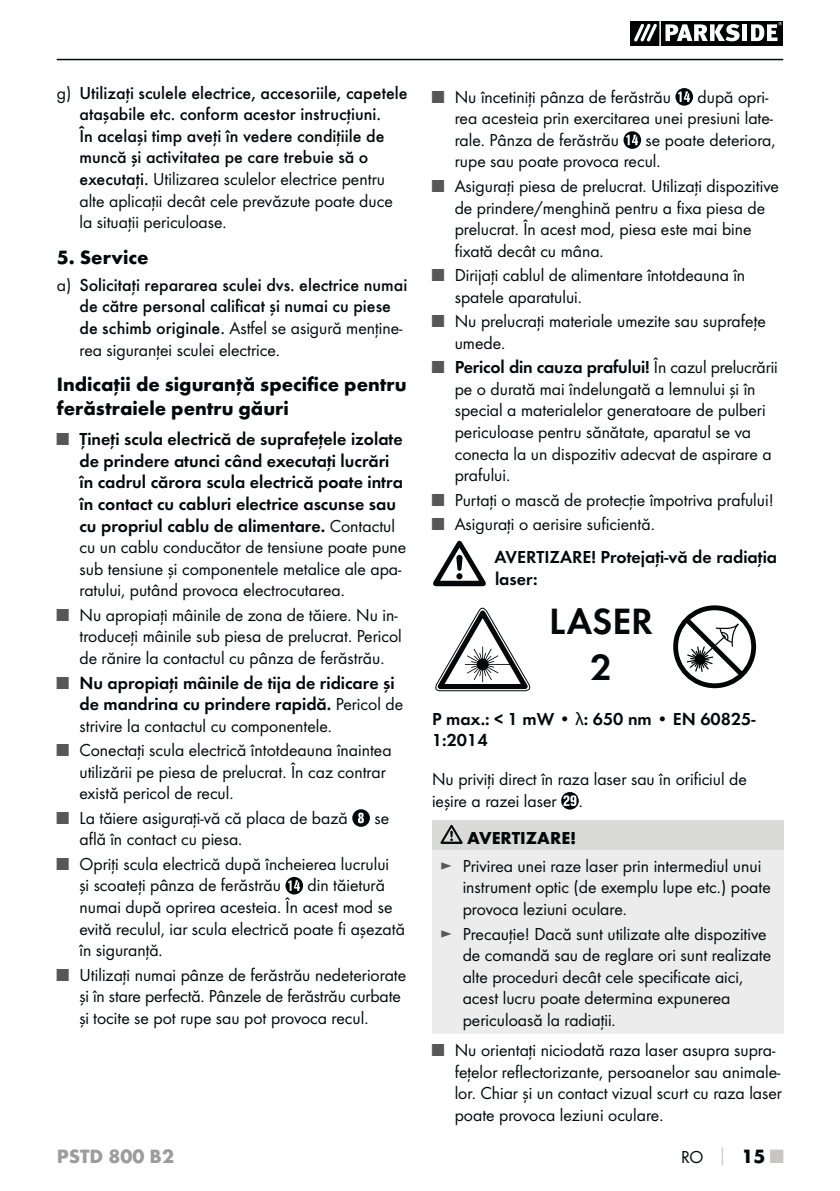
<style>
.page{position:relative;width:840px;height:1191px;background:#fff}
.page>*{position:absolute;margin:0;border:0;box-sizing:border-box;transform-origin:0 0}
.t1{font:38px/45.6px "Futura Dem";color:#040809;text-align:center}
.t2{font:700 20px/24px "Futura";color:#040809}
.t3{font:700 20px "Futura";color:#9c9c9c}
.t4{font:18px/21.6px "Futura Boo";color:#040809}
.t5{font:18px/21.6px "Futura Dem";color:#040809}
.t6{font:500 18px/21.6px "Futura";color:#040809}
.t7{font:700 18px "Futura";color:#040809}
.s1{font-family:"Futura Boo";font-weight:400}
.s2{font-family:"Futura";font-weight:500}
.s3{font-family:"Futura Boo";color:#575757}
.s4{font-family:"Futura Boo"}
.s5{color:#575757}
.s6{font-family:"Myriad Pro"}
.s7{font-family:"Futura";font-weight:700;color:#c7c6c5}
.s8{font-family:"Futura";font-weight:700;font-size:20px}
.s9{font-family:"Futura";font-weight:700;font-size:20px;color:#c7c6c5}
</style>
<div class="page">
<hr style="left:57px;top:59px;width:725px;height:1px;background:#040809">
<svg style="left:630px;top:21px;width:152px;height:24px"></svg>
<svg style="left:352px;top:809px;width:17px;height:18px"></svg>
<svg style="left:285px;top:877px;width:18px;height:17px"></svg>
<svg style="left:675px;top:88px;width:17px;height:18px"></svg>
<svg style="left:623px;top:131px;width:17px;height:18px"></svg>
<svg style="left:435px;top:607px;width:96px;height:85px"></svg>
<div style="left:672px;top:605px;width:83px;height:83px;border:5px solid #030404;border-radius:50%"></div>
<svg style="left:679px;top:612px;width:69px;height:69px"></svg>
<svg style="left:561px;top:792px;width:17px;height:17px"></svg>
<div style="left:432px;top:820px;width:350px;height:30px;background:#dadad9"></div>
<div style="left:432px;top:850px;width:350px;height:184px;background:#edecec"></div>
<svg style="left:440px;top:825px;width:22px;height:19px"></svg>
<svg style="left:433px;top:541px;width:52px;height:45px"></svg>
<p class="t6" style="left:79px;top:83px;width:329px;text-indent:-23px"><span class="s1">g)</span> Utilizaţi sculele electrice, accesoriile, capetele ataşabile etc. conform acestor instrucţiuni.<br>În acelaşi timp aveţi în vedere condiţiile de muncă şi activitatea pe care trebuie să o</p>
<p class="t4" style="left:79px;top:169px;width:315px"><span class="s2">executaţi.</span> Utilizarea sculelor electrice pentru alte aplicaţii decât cele prevăzute poate duce la situaţii periculoase.</p>
<p class="t2" style="left:57px;top:247px;width:93px">5. Service</p>
<p class="t6" style="left:57px;top:275px;width:352px;text-align:center"><span class="s1">a)</span> Solicitaţi repararea sculei dvs. electrice numai de către personal calificat şi numai cu piese</p>
<p class="t4" style="left:79px;top:318px;width:324px"><span class="s2">de schimb originale.</span> Astfel se asigură menţine&shy;rea siguranţei sculei electrice.</p>
<p class="t2" style="left:57px;top:374px;width:351px">Indicaţii de siguranţă specifice pentru ferăstraiele pentru găuri</p>
<p class="t5" style="left:79px;top:429px;width:325px;text-indent:-23px"><span class="s3">■</span> Ţineţi scula electrică de suprafeţele izolate de prindere atunci când executaţi lucrări în cadrul cărora scula electrică poate intra în contact cu cabluri electrice ascunse sau cu propriul cablu de alimentare. <span class="s4">Contactul</span></p>
<p class="t4" style="left:79px;top:537px;width:328px">cu un cablu conducător de tensiune poate pune sub tensiune şi componentele metalice ale apa&shy;ratului, putând provoca electrocutarea.</p>
<p class="t4" style="left:79px;top:605px;width:323px;text-indent:-23px"><span class="s5">■</span> Nu apropiaţi mâinile de zona de tăiere. Nu in&shy;troduceţi mâinile sub piesa de prelucrat. Pericol de rănire la contactul cu pânza de ferăstrău.</p>
<p class="t5" style="left:79px;top:673px;width:325px;text-indent:-23px"><span class="s3">■</span> Nu apropiaţi mâinile de tija de ridicare şi de mandrina cu prindere rapidă. <span class="s4">Pericol de</span></p>
<p class="t4" style="left:79px;top:716px;width:254px">strivire la contactul cu componentele.</p>
<p class="t4" style="left:79px;top:740px;width:313px;text-indent:-23px"><span class="s5">■</span> Conectaţi scula electrică întotdeauna înaintea utilizării pe piesa de prelucrat. În caz contrar există pericol de recul.</p>
<p class="t4" style="left:57px;top:808px;width:292px"><span class="s5">■</span> La tăiere asiguraţi-vă că placa de bază</p>
<p class="t4" style="left:374px;top:808px;width:16px">se</p>
<p class="t4" style="left:79px;top:829px;width:164px">află în contact cu piesa.</p>
<p class="t4" style="left:79px;top:854px;width:311px;text-indent:-23px"><span class="s5">■</span> Opriţi scula electrică după încheierea lucrului şi scoateţi pânza de ferăstrău</p>
<p class="t4" style="left:79px;top:875px;width:327px;text-indent:228px">din tăietură numai după oprirea acesteia. În acest mod se evită reculul, iar scula electrică poate fi aşezată în siguranţă.</p>
<p class="t4" style="left:79px;top:965px;width:328px;text-indent:-23px"><span class="s5">■</span> Utilizaţi numai pânze de ferăstrău nedeteriorate şi în stare perfectă. Pânzele de ferăstrău curbate şi tocite se pot rupe sau pot provoca recul.</p>
<p class="t4" style="left:432px;top:87px;width:240px"><span class="s5">■</span> Nu încetiniţi pânza de ferăstrău</p>
<p class="t4" style="left:454px;top:87px;width:320px;text-indent:243px">după opri&shy;rea acesteia prin exercitarea unei presiuni late&shy;rale. Pânza de ferăstrău</p>
<p class="t4" style="left:454px;top:130px;width:322px;text-indent:191px">se poate deteriora, rupe sau poate provoca recul.</p>
<p class="t4" style="left:454px;top:176px;width:325px;text-indent:-23px"><span class="s5">■</span> Asiguraţi piesa de prelucrat. Utilizaţi dispozitive de prindere/menghină pentru a fixa piesa de prelucrat. În acest mod, piesa este mai bine fixată decât cu mâna.</p>
<p class="t4" style="left:454px;top:265px;width:292px;text-indent:-23px"><span class="s5">■</span> Dirijaţi cablul de alimentare întotdeauna în spatele aparatului.</p>
<p class="t4" style="left:454px;top:311px;width:312px;text-indent:-23px"><span class="s5">■</span> Nu prelucraţi materiale umezite sau suprafeţe umede.</p>
<p class="t5" style="left:432px;top:357px;width:347px"><span class="s3">■</span> Pericol din cauza prafului! <span class="s4">În cazul prelucrării</span></p>
<p class="t4" style="left:454px;top:379px;width:318px">pe o durată mai îndelungată a lemnului şi în special a materialelor generatoare de pulberi periculoase pentru sănătate, aparatul se va conecta la un dispozitiv adecvat de aspirare a prafului.</p>
<p class="t4" style="left:432px;top:490px;width:343px"><span class="s5">■</span> Purtaţi o mască de protecţie împotriva prafului!</p>
<p class="t4" style="left:432px;top:514px;width:224px"><span class="s5">■</span> Asiguraţi o aerisire suficientă.</p>
<p class="t5" style="left:494px;top:547px;width:284px">AVERTIZARE! Protejaţi-vă de radiaţia laser:</p>
<h1 class="t1" style="left:549px;top:600px;width:105px">LASER<br>2</h1>
<p class="t5" style="left:432px;top:709px;width:325px">P max.: &lt; 1 mW • <span class="s6">λ</span>: 650 nm • EN 60825-<br>1:2014</p>
<p class="t4" style="left:432px;top:769px;width:316px">Nu priviţi direct în raza laser sau în orificiul de ieşire a razei laser .</p>
<p class="t7" style="left:467px;top:830px;width:111px">AVERTIZARE!</p>
<p class="t4" style="left:462px;top:856px;width:309px;text-indent:-23px"><span class="s5">►</span> Privirea unei raze laser prin intermediul unui instrument optic (de exemplu lupe etc.) poate provoca leziuni oculare.</p>
<p class="t4" style="left:462px;top:923px;width:310px;text-indent:-23px"><span class="s5">►</span> Precauţie! Dacă sunt utilizate alte dispozitive de comandă sau de reglare ori sunt realizate alte proceduri decât cele specificate aici, acest lucru poate determina expunerea periculoasă la radiaţii.</p>
<p class="t4" style="left:454px;top:1040px;width:329px;text-indent:-23px"><span class="s5">■</span> Nu orientaţi niciodată raza laser asupra supra&shy;feţelor reflectorizante, persoanelor sau animale&shy;lor. Chiar și un contact vizual scurt cu raza laser poate provoca leziuni oculare.</p>
<p class="t3" style="left:57px;top:1148px;width:119px">PSTD 800 B2</p>
<p class="t4" style="left:680px;top:1146px;width:104px">RO <span class="s7">│</span> <span class="s8">15</span> <span class="s9">■</span></p>
</div>
